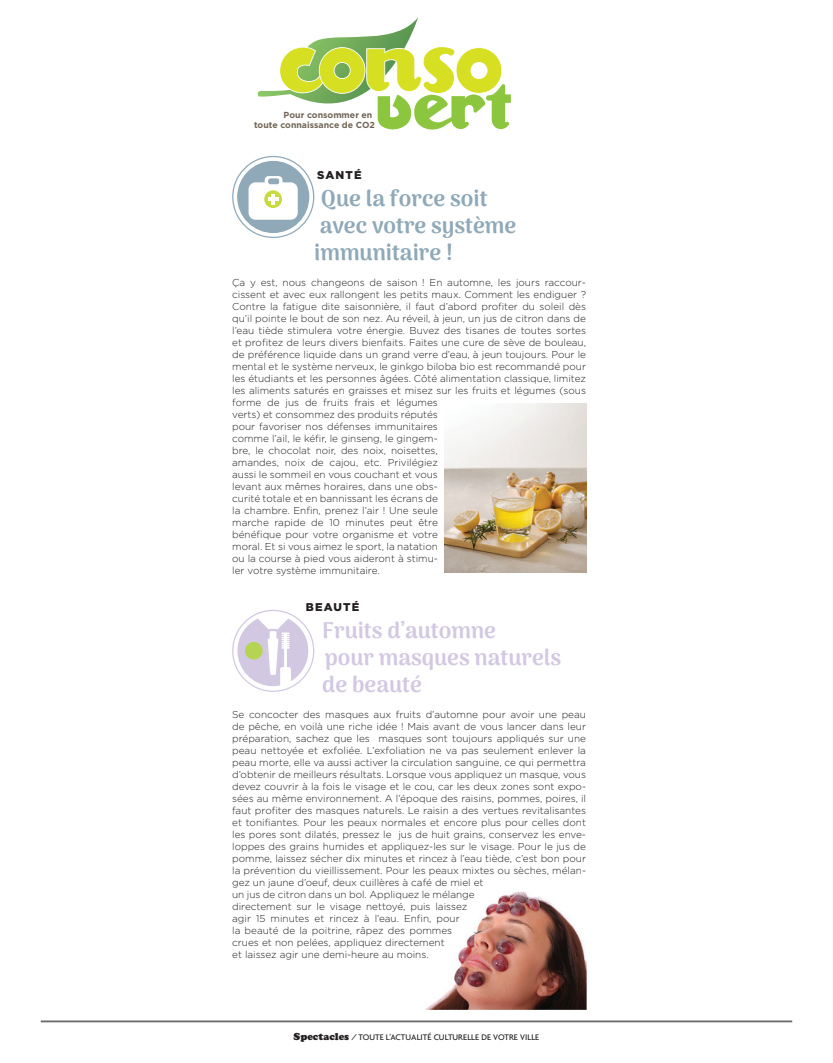
<style>
.page{position:relative;width:833px;height:1063px;background:#fff}
.page>*{position:absolute;margin:0;border:0;box-sizing:border-box;transform-origin:0 0}
.t1{font:900 22.5px/27px "Arima Madurai";color:#8fa9b8}
.t2{font:900 22.5px/27px "Arima Madurai";color:#d3c8e2}
.t3{font:900 11.25px "Gotham";letter-spacing:.1em;color:#231f20}
.t4{font:300 10px/12px "Gotham";color:#231f20}
.t5{font:500 8.75px "Agenda";letter-spacing:.005em;color:#231f20}
.t6{font:700 8.75px/10.5px "Gotham";color:#716557;text-align:right}
.s1{font-family:"Cooper";font-weight:900;font-size:10px}
</style>
<div class="page">
<hr style="left:41px;top:1020px;width:751px;height:2px;background:#6c6d70">
<svg style="left:257px;top:17px;width:254px;height:113px"></svg>
<svg style="left:232px;top:156px;width:83px;height:82px"></svg>
<div style="left:268px;top:178px;width:11px;height:6px;background:#8fa9b8;border-radius:2px"></div>
<svg style="left:232px;top:613px;width:81px;height:78px"></svg>
<div style="left:245px;top:642px;width:18px;height:18px;background:#b5d453;border-radius:50%"></div>
<div style="left:232px;top:610px;width:82px;height:82px;border:1px solid #d3c8e2;border-radius:50%"></div>
<img style="left:445px;top:404px;width:141px;height:169px">
<img style="left:425px;top:892px;width:161px;height:118px">
<p class="t6" style="left:254px;top:109px;width:122px">Pour consommer en<br>toute connaissance de CO2</p>
<p class="t3" style="left:317px;top:167px;width:46px">SANTÉ</p>
<h1 class="t1" style="left:314px;top:185px;width:204px">Que la force soit avec votre système immunitaire !</h1>
<p class="t4" style="left:232px;top:276px;width:355px">Ça y est, nous changeons de saison ! En automne, les jours raccour&shy;cissent et avec eux rallongent les petits maux. Comment les endiguer ?<br>Contre la fatigue dite saisonnière, il faut d’abord profiter du soleil dès qu’il pointe le bout de son nez. Au réveil, à jeun, un jus de citron dans de l’eau tiède stimulera votre énergie. Buvez des tisanes de toutes sortes et profitez de leurs divers bienfaits. Faites une cure de sève de bouleau, de préférence liquide dans un grand verre d’eau, à jeun toujours. Pour le mental et le système nerveux, le ginkgo biloba bio est recommandé pour les étudiants et les personnes âgées. Côté alimentation classique, limitez les aliments saturés en graisses et misez sur les fruits et légumes (sous forme de jus de fruits frais et légumes<br>verts) et consommez des produits réputés<br>pour favoriser nos défenses immunitaires<br>comme l’ail, le kéfir, le ginseng, le gingem-<br>bre, le chocolat noir, des noix, noisettes,<br>amandes, noix de cajou, etc. Privilégiez<br>aussi le sommeil en vous couchant et vous<br>levant aux mêmes horaires, dans une obs-<br>curité totale et en bannissant les écrans de<br>la chambre. Enfin, prenez l’air ! Une seule<br>marche rapide de 10 minutes peut être<br>bénéfique pour votre organisme et votre<br>moral. Et si vous aimez le sport, la natation<br>ou la course à pied vous aideront à stimu-<br>ler votre système immunitaire.</p>
<p class="t3" style="left:306px;top:599px;width:55px">BEAUTÉ</p>
<h1 class="t2" style="left:322px;top:617px;width:240px">Fruits d’automne<br>pour masques naturels de beauté</h1>
<p class="t4" style="left:232px;top:708px;width:355px">Se concocter des masques aux fruits d’automne pour avoir une peau de pêche, en voilà une riche idée ! Mais avant de vous lancer dans leur préparation, sachez que les masques sont toujours appliqués sur une peau nettoyée et exfoliée. L’exfoliation ne va pas seulement enlever la peau morte, elle va aussi activer la circulation sanguine, ce qui permettra d’obtenir de meilleurs résultats. Lorsque vous appliquez un masque, vous devez couvrir à la fois le visage et le cou, car les deux zones sont expo&shy;sées au même environnement. A l’époque des raisins, pommes, poires, il faut profiter des masques naturels. Le raisin a des vertues revitalisantes et tonifiantes. Pour les peaux normales et encore plus pour celles dont les pores sont dilatés, pressez le jus de huit grains, conservez les enve&shy;loppes des grains humides et appliquez-les sur le visage. Pour le jus de pomme, laissez sécher dix minutes et rincez à l’eau tiède, c’est bon pour la prévention du vieillissement. Pour les peaux mixtes ou sèches, mélan&shy;gez un jaune d’oeuf, deux cuillères à café de miel et<br>un jus de citron dans un bol. Appliquez le mélange<br>directement sur le visage nettoyé, puis laissez<br>agir 15 minutes et rincez à l’eau. Enfin, pour<br>la beauté de la poitrine, râpez des pommes<br>crues et non pelées, appliquez directement<br>et laissez agir une demi-heure au moins.</p>
<p class="t5" style="left:294px;top:1032px;width:247px"><span class="s1">Spectacles</span> / TOUTE L’ACTUALITÉ CULTURELLE DE VOTRE VILLE</p>
</div>
